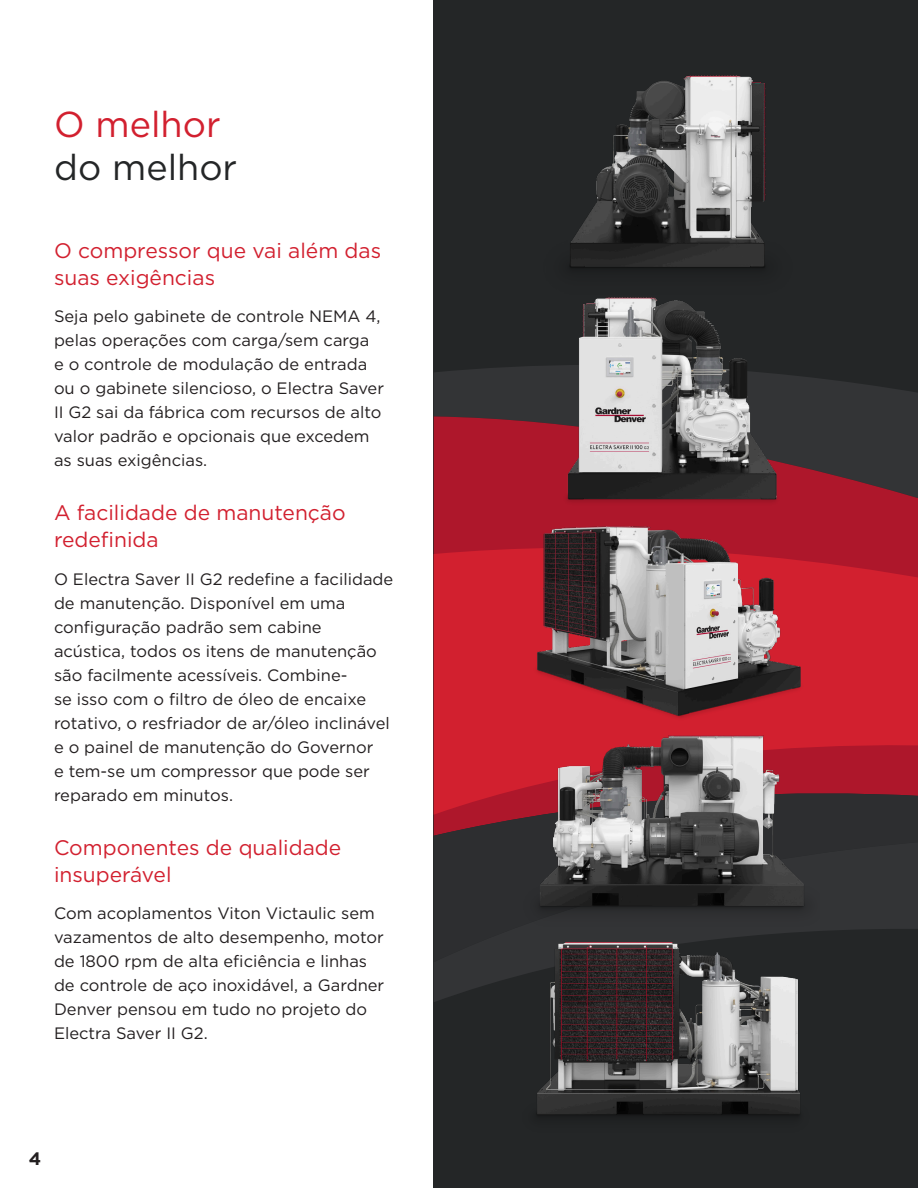
<style>
.page{position:relative;width:918px;height:1188px;background:#fff}
.page>*{position:absolute;margin:0;border:0;box-sizing:border-box;transform-origin:0 0}
.Top_Heading_24{font:36px/43.5px "Gotham";color:#242627}
.Heading_14{font:21px/27px "Gotham";color:#d2202f}
.Page_Num_-_Left{font:700 18px "Gotham";color:#231f20}
.Body_Text_11_-_Main{font:16.5px/24px "Gotham";color:#231f20}
.s1{color:#d2202f}
</style>
<div class="page">
<div style="left:434px;top:0;width:484px;height:1188px;background:#242627"></div>
<svg style="left:434px;top:366px;width:484px;height:50px;fill:#333436"></svg>
<svg style="left:434px;top:416px;width:484px;height:124px;fill:#ae172b"></svg>
<svg style="left:434px;top:540px;width:484px;height:226px;background:#cc1e2e"></svg>
<svg style="left:434px;top:766px;width:484px;height:68px"></svg>
<svg style="left:434px;top:834px;width:484px;height:168px;fill:#2d2e30"></svg>
<img style="left:569px;top:75px;width:197px;height:194px">
<img style="left:548px;top:297px;width:249px;height:224px">
<img style="left:521px;top:523px;width:295px;height:212px">
<img style="left:518px;top:937px;width:301px;height:179px">
<img style="left:523px;top:729px;width:297px;height:199px">
<p class="Top_Heading_24" style="left:54px;top:102px;width:184px"><span class="s1">O melhor </span>do melhor</p>
<p class="Heading_14" style="left:54px;top:236px;width:329px">O compressor que vai além das suas exigências</p>
<p class="Body_Text_11_-_Main" style="left:54px;top:304px;width:332px">Seja pelo gabinete de controle NEMA 4, pelas operações com carga/sem carga<br>e o controle de modulação de entrada ou o gabinete silencioso, o Electra Saver II G2 sai da fábrica com recursos de alto valor padrão e opcionais que excedem as suas exigências.</p>
<p class="Heading_14" style="left:54px;top:499px;width:293px">A facilidade de manutenção redefinida</p>
<p class="Body_Text_11_-_Main" style="left:54px;top:566px;width:341px">O Electra Saver II G2 redefine a facilidade de manutenção. Disponível em uma configuração padrão sem cabine acústica, todos os itens de manutenção são facilmente acessíveis. Combine-<br>se isso com o filtro de óleo de encaixe rotativo, o resfriador de ar/óleo inclinável e o painel de manutenção do Governor<br>e tem-se um compressor que pode ser reparado em minutos.</p>
<p class="Heading_14" style="left:54px;top:833px;width:289px">Componentes de qualidade insuperável</p>
<p class="Body_Text_11_-_Main" style="left:54px;top:901px;width:332px">Com acoplamentos Viton Victaulic sem vazamentos de alto desempenho, motor de 1800 rpm de alta eficiência e linhas de controle de aço inoxidável, a Gardner Denver pensou em tudo no projeto do Electra Saver II G2.</p>
<p class="Page_Num_-_Left" style="left:29px;top:1147px;width:14px">4</p>
</div>
